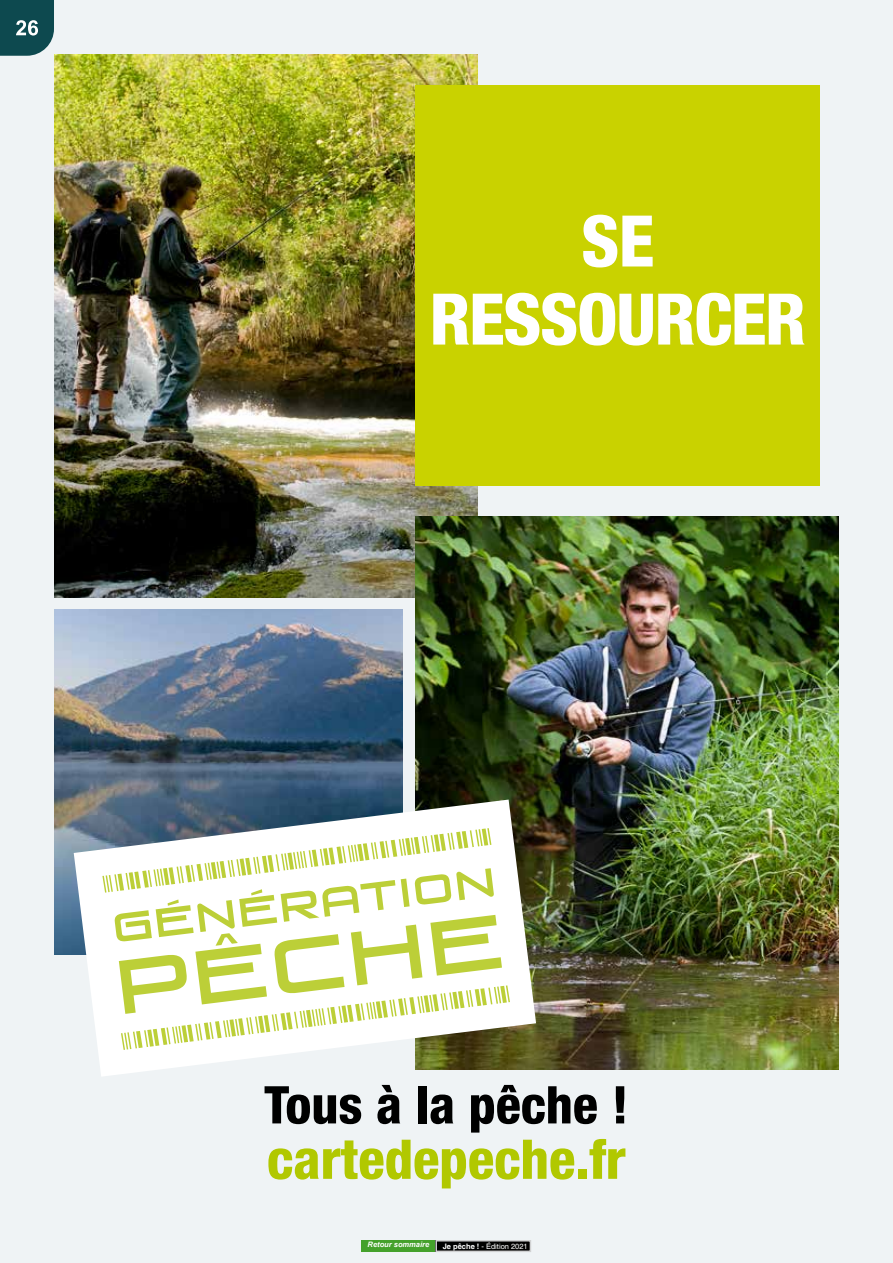
<style>
.page{position:relative;width:893px;height:1263px;background:#eff3f5}
.page>*{position:absolute;margin:0;border:0;box-sizing:border-box;transform-origin:0 0}
.t1{font:800 condensed 71.25px/78px "Helvetica Neue";letter-spacing:-.02em;color:#fff;text-align:center}
.t2{font:800 condensed 54.75px "Helvetica Neue";color:#b1c800}
.t3{font:800 condensed 52.05px "Helvetica Neue";color:#000}
.t4{font:7.5px "Helvetica";color:#fff}
.t5{font:italic 700 7.5px "Arial";color:#fff}
.s1{font-weight:700}
</style>
<div class="page">
<img style="left:54px;top:609px;width:349px;height:346px">
<img style="left:54px;top:54px;width:424px;height:544px">
<img style="left:415px;top:516px;width:424px;height:553px">
<svg style="left:74px;top:799px;width:462px;height:277px"></svg>
<svg style="left:102px;top:828px;width:408px;height:222px"></svg>
<div style="left:415px;top:85px;width:405px;height:401px;background:#c9d200"></div>
<div style="left:435px;top:1240px;width:95px;height:11px;background:#000"></div>
<div style="left:435px;top:1240px;width:96px;height:12px;border:2px solid #d0d1d2"></div>
<div style="left:362px;top:1240px;width:73px;height:12px;background:#44a12b"></div>
<svg style="left:0;top:0;width:54px;height:56px;background:#275d62"></svg>
<h1 class="t1" style="left:430px;top:201px;width:378px">SE<br>RESSOURCER</h1>
<h3 class="t3" style="left:264px;top:1073px;width:366px">Tous à la pêche !</h3>
<h2 class="t2" style="left:267px;top:1125px;width:361px">cartedepeche.fr</h2>
<p class="t5" style="left:368px;top:1240px;width:63px">Retour sommaire</p>
<p class="t4" style="left:443px;top:1242px;width:86px"><span class="s1">Je pêche !</span> - Édition 2021</p>
</div>
